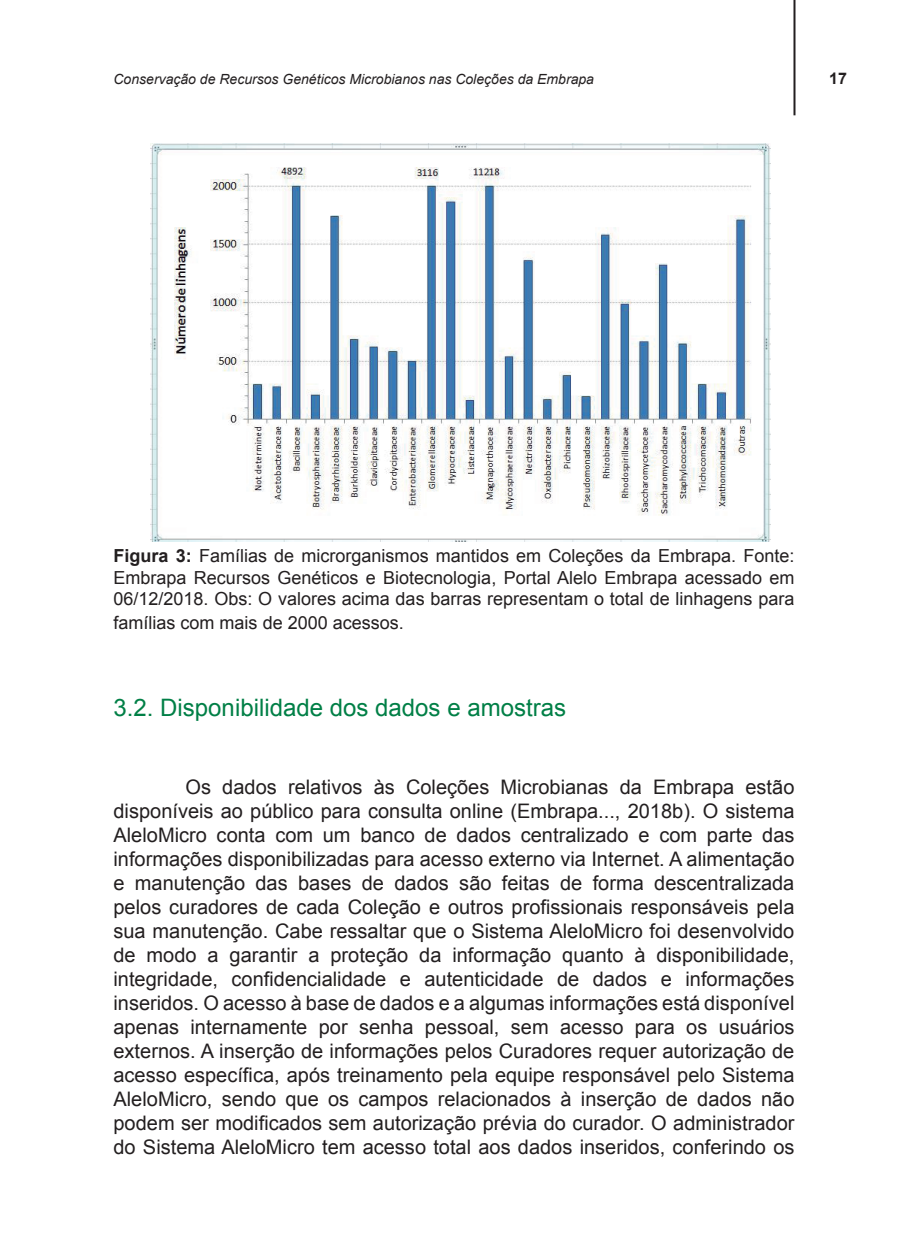
<style>
.page{position:relative;width:908px;height:1248px;background:#fff}
.page>*{position:absolute;margin:0;border:0;box-sizing:border-box;transform-origin:0 0}
.t1{font:24px "Arial";color:#007f46}
.t2{font:20px/24px "Arial";color:#231f20;text-align:justify}
.t3{font:18px/21.6px "Arial";color:#231f20;text-align:justify}
.t4{font:700 16px "Arial";color:#231f20}
.t5{font:italic 14px "Arial";color:#231f20}
.s1{font-weight:700}
</style>
<div class="page">
<hr style="left:793px;top:0;width:2px;height:115px;background:#231f20">
<img style="left:150px;top:143px;width:620px;height:398px">
<p class="t5" style="left:113px;top:69px;width:482px">Conservação de Recursos Genéticos Microbianos nas Coleções da Embrapa</p>
<p class="t4" style="left:828px;top:67px;width:19px">17</p>
<p class="t3" style="left:113px;top:545px;width:682px"><span class="s1">Figura 3:</span> Famílias de microrganismos mantidos em Coleções da Embrapa. Fonte:<br>Embrapa Recursos Genéticos e Biotecnologia, Portal Alelo Embrapa acessado em 06/12/2018. Obs: O valores acima das barras representam o total de linhagens para</p>
<p class="t3" style="left:113px;top:612px;width:292px">famílias com mais de 2000 acessos.</p>
<p class="t1" style="left:113px;top:691px;width:454px">3.2. Disponibilidade dos dados e amostras</p>
<p class="t2" style="left:113px;top:774px;width:682px;text-indent:72px">Os dados relativos às Coleções Microbianas da Embrapa estão disponíveis ao público para consulta online (Embrapa..., 2018b). O sistema AleloMicro conta com um banco de dados centralizado e com parte das informações disponibilizadas para acesso externo via Internet. A alimentação e manutenção das bases de dados são feitas de forma descentralizada pelos curadores de cada Coleção e outros profissionais responsáveis pela sua manutenção. Cabe ressaltar que o Sistema AleloMicro foi desenvolvido de modo a garantir a proteção da informação quanto à disponibilidade, integridade, confidencialidade e autenticidade de dados e informações inseridos. O acesso à base de dados e a algumas informações está disponível apenas internamente por senha pessoal, sem acesso para os usuários externos. A inserção de informações pelos Curadores requer autorização de acesso específica, após treinamento pela equipe responsável pelo Sistema AleloMicro, sendo que os campos relacionados à inserção de dados não podem ser modificados sem autorização prévia do curador. O administrador do Sistema AleloMicro tem acesso total aos dados inseridos, conferindo os</p>
</div>
